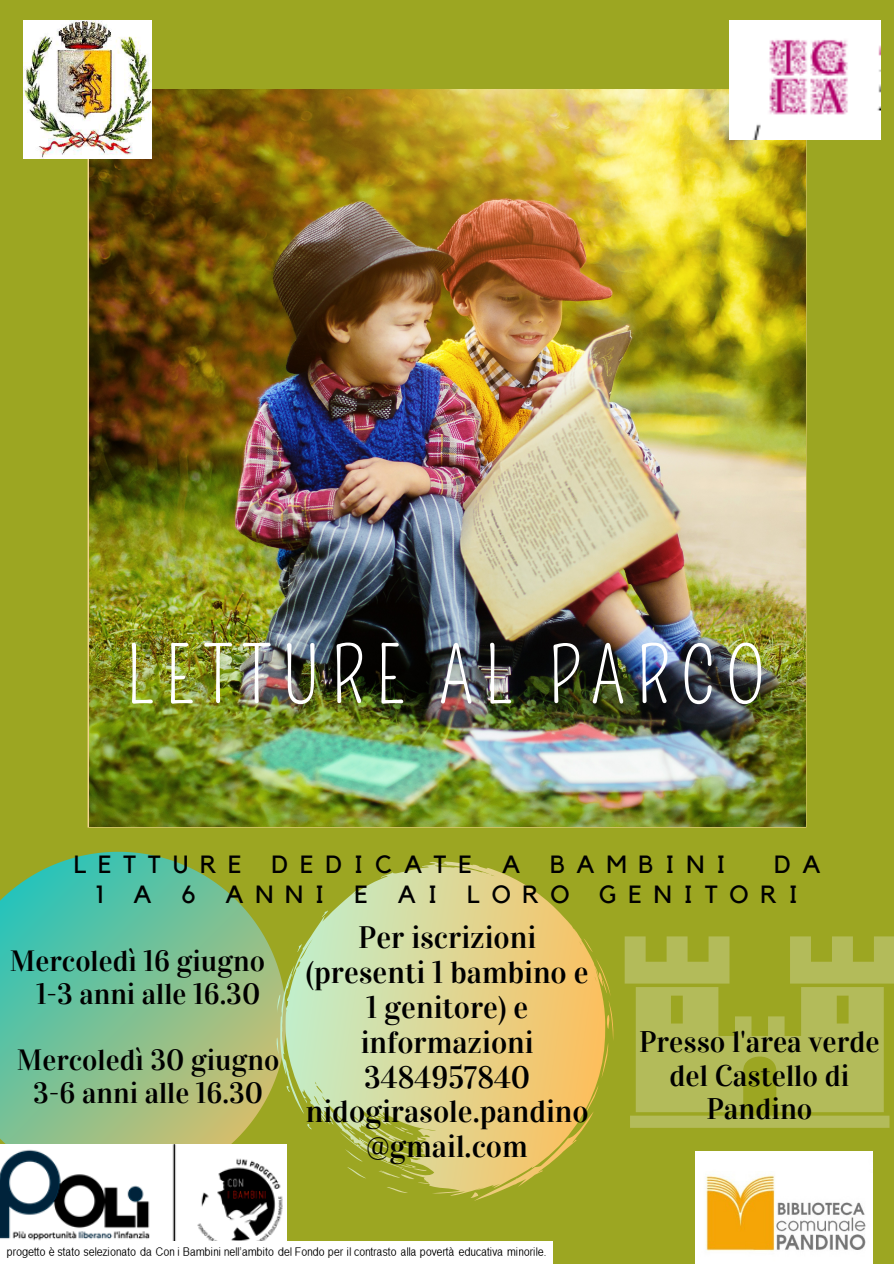
<style>
.page{position:relative;width:894px;height:1264px;background:#fff}
.page>*{position:absolute;margin:0;border:0;box-sizing:border-box;transform-origin:0 0}
.t1{font:76.2px "Pompiere";letter-spacing:.14em;color:#fff}
.t2{font:30.9px/34.8px "Vidaloka";color:#000;text-align:center}
.t3{font:29.7px/33.5px "Vidaloka";color:#000;text-align:center}
.t4{font:29.25px "Vidaloka";color:#000}
.t5{font:24.75px/29.8px "Kollektif";letter-spacing:.47em;color:#000}
</style>
<div class="page">
<div style="left:0;top:0;width:893px;height:1263px;background:#9ca622"></div>
<img style="left:89px;top:90px;width:715px;height:736px">
<img style="left:729px;top:20px;width:151px;height:120px">
<svg style="left:0;top:851px;width:276px;height:293px;background:#7fbe88"></svg>
<img style="left:0;top:1144px;width:286px;height:97px">
<img style="left:0;top:1241px;width:552px;height:22px">
<img style="left:23px;top:20px;width:129px;height:139px">
<svg style="left:276px;top:861px;width:337px;height:339px"></svg>
<img style="left:695px;top:1151px;width:177px;height:112px">
<div style="left:629px;top:1115px;width:260px;height:12px;background:#b3bb5a"></div>
<svg style="left:624px;top:936px;width:269px;height:176px"></svg>
<p class="t1" style="left:126px;top:632px;width:639px">LETTURE AL PARCO</p>
<p class="t5" style="left:74px;top:850px;width:653px">LETTURE DEDICATE A BAMBINI</p>
<p class="t5" style="left:96px;top:850px;width:725px;text-indent:677px">D A<br>1 A 6 ANNI E AI LORO GENITORI</p>
<p class="t4" style="left:10px;top:943px;width:256px">Mercoledì 16 giugno</p>
<p class="t4" style="left:36px;top:976px;width:225px">1-3 anni alle 16.30</p>
<p class="t4" style="left:17px;top:1042px;width:264px">Mercoledì 30 giugno</p>
<p class="t4" style="left:33px;top:1075px;width:231px">3-6 anni alle 16.30</p>
<p class="t2" style="left:306px;top:920px;width:284px">Per iscrizioni (presenti 1 bambino e<br>1 genitore) e informazioni</p>
<p class="t2" style="left:364px;top:1059px;width:168px">3484957840</p>
<p class="t2" style="left:306px;top:1094px;width:284px">nidogirasole.pandino @gmail.com</p>
<p class="t3" style="left:639px;top:1025px;width:242px">Presso l'area verde del Castello di<br>Pandino</p>
</div>
